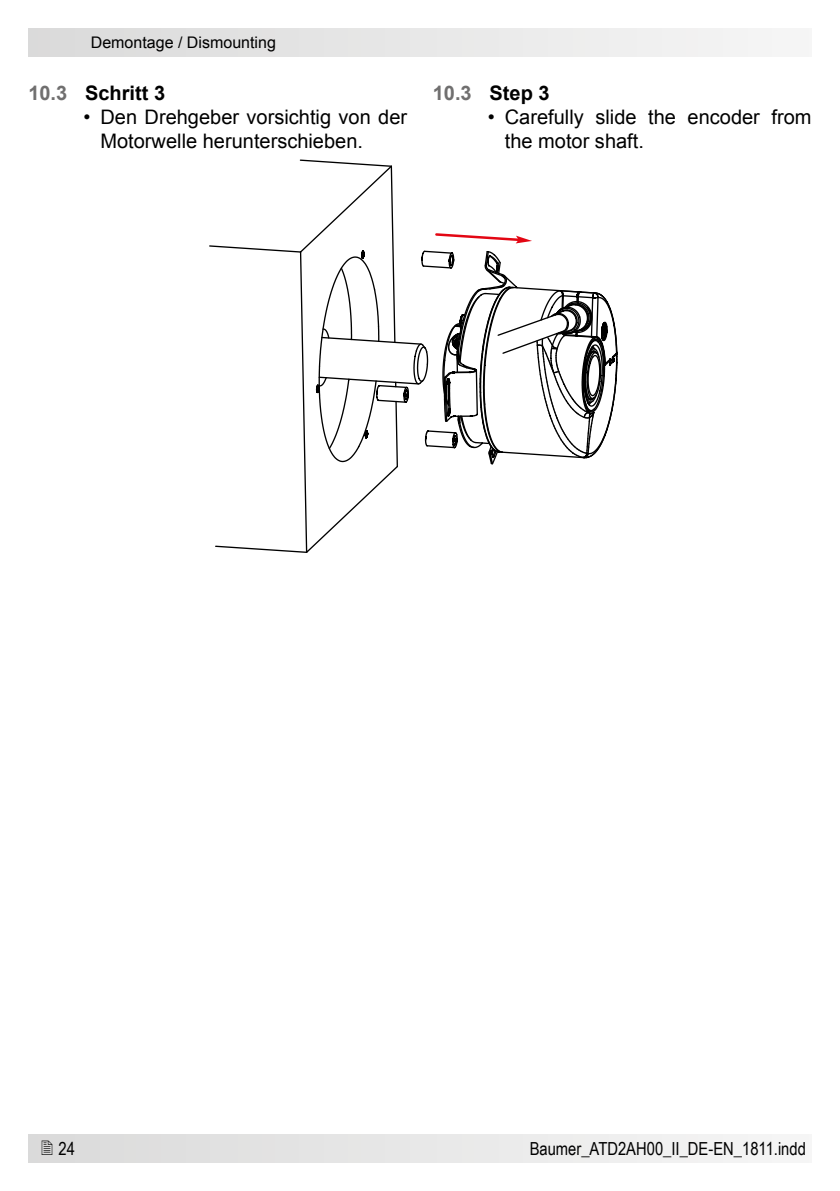
<style>
.page{position:relative;width:840px;height:1191px;background:#fff}
.page>*{position:absolute;margin:0;border:0;box-sizing:border-box;transform-origin:0 0}
.t1{font:20px/24px "Arial";color:#000}
.t2{font:700 20px "Arial";color:#000}
.t3{font:18px "Arial Narrow";color:#000}
.t4{font:16px "Arial";color:#000}
.s1{color:#706f6f}
</style>
<div class="page">
<div style="left:28px;top:28px;width:783px;height:29px;background:linear-gradient(to right,#dadada,#f6f6f6)"></div>
<div style="left:28px;top:1134px;width:783px;height:28px;background:linear-gradient(to right,#dadada,#f6f6f6)"></div>
<svg style="left:209px;top:159px;width:188px;height:394px"></svg>
<svg style="left:390px;top:165px;width:142px;height:84px"></svg>
<svg style="left:364px;top:459px;width:132px;height:6px"></svg>
<svg style="left:315px;top:249px;width:302px;height:210px"></svg>
<svg style="left:433px;top:232px;width:98px;height:11px"></svg>
<svg style="left:42px;top:1140px;width:10px;height:15px"></svg>
<p class="t4" style="left:91px;top:32px;width:186px">Demontage / Dismounting</p>
<p class="t2" style="left:28px;top:79px;width:138px"><span class="s1">10.3</span> Schritt 3</p>
<p class="t1" style="left:100px;top:105px;width:308px;text-indent:-17px">• Den Drehgeber vorsichtig von der<br>Motorwelle herunterschieben.</p>
<p class="t2" style="left:432px;top:79px;width:118px"><span class="s1">10.3</span> Step 3</p>
<p class="t1" style="left:504px;top:105px;width:308px;text-indent:-17px">• Carefully slide the encoder from the motor shaft.</p>
<p class="t3" style="left:59px;top:1135px;width:18px">24</p>
<p class="t3" style="left:529px;top:1135px;width:277px">Baumer_ATD2AH00_II_DE-EN_1811.indd</p>
</div>
